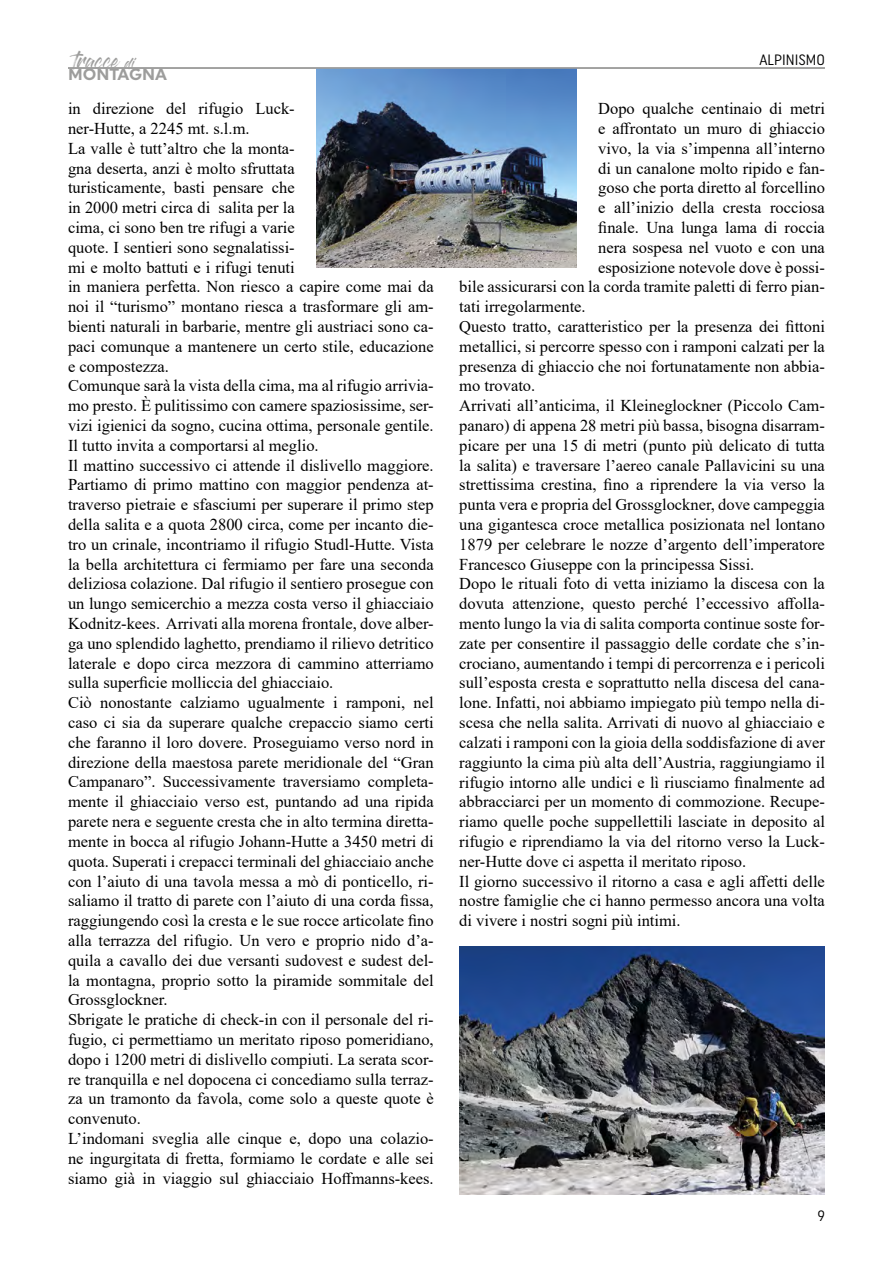
<style>
.page{position:relative;width:893px;height:1263px;background:#fff}
.page>*{position:absolute;margin:0;border:0;box-sizing:border-box;transform-origin:0 0}
.t1{font:16.5px/19.8px "Times New Roman";color:#000}
.t2{font:700 16.5px "Uniform";color:#9d9d9c}
.t3{font:15px "Uniform Condensed";color:#000}
.t4{font:15px "Gloss And Bloom";color:#9d9d9c}
.s1{font-size:10.5px}
</style>
<div class="page">
<img style="left:459px;top:946px;width:366px;height:249px">
<img style="left:316px;top:69px;width:261px;height:199px">
<hr style="left:68px;top:67px;width:757px;height:2px;background:#9d9d9c">
<p class="t4" style="left:73px;top:54px;width:63px">tracce <span class="s1">di</span></p>
<p class="t3" style="left:759px;top:50px;width:67px">ALPINISMO</p>
<p class="t1" style="left:68px;top:98px;width:367px">in direzione del rifugio Luck-<br>ner-Hutte, a 2245 mt. s.l.m.<br>La valle è tutt’altro che la monta-<br>gna deserta, anzi è molto sfruttata<br>turisticamente, basti pensare che<br>in 2000 metri circa di salita per la<br>cima, ci sono ben tre rifugi a varie<br>quote. I sentieri sono segnalatissi-<br>mi e molto battuti e i rifugi tenuti<br>in maniera perfetta. Non riesco a capire come mai da noi il “turismo” montano riesca a trasformare gli am&shy;bienti naturali in barbarie, mentre gli austriaci sono ca&shy;paci comunque a mantenere un certo stile, educazione e compostezza.<br>Comunque sarà la vista della cima, ma al rifugio arrivia&shy;mo presto. È pulitissimo con camere spaziosissime, ser&shy;vizi igienici da sogno, cucina ottima, personale gentile.<br>Il tutto invita a comportarsi al meglio.<br>Il mattino successivo ci attende il dislivello maggiore.<br>Partiamo di primo mattino con maggior pendenza at&shy;traverso pietraie e sfasciumi per superare il primo step della salita e a quota 2800 circa, come per incanto die&shy;tro un crinale, incontriamo il rifugio Studl-Hutte. Vista la bella architettura ci fermiamo per fare una seconda deliziosa colazione. Dal rifugio il sentiero prosegue con un lungo semicerchio a mezza costa verso il ghiacciaio Kodnitz-kees. Arrivati alla morena frontale, dove alber&shy;ga uno splendido laghetto, prendiamo il rilievo detritico laterale e dopo circa mezzora di cammino atterriamo sulla superficie molliccia del ghiacciaio.<br>Ciò nonostante calziamo ugualmente i ramponi, nel caso ci sia da superare qualche crepaccio siamo certi che faranno il loro dovere. Proseguiamo verso nord in direzione della maestosa parete meridionale del “Gran Campanaro”. Successivamente traversiamo completa&shy;mente il ghiacciaio verso est, puntando ad una ripida parete nera e seguente cresta che in alto termina diretta&shy;mente in bocca al rifugio Johann-Hutte a 3450 metri di quota. Superati i crepacci terminali del ghiacciaio anche con l’aiuto di una tavola messa a mò di ponticello, ri&shy;saliamo il tratto di parete con l’aiuto di una corda fissa, raggiungendo così la cresta e le sue rocce articolate fino alla terrazza del rifugio. Un vero e proprio nido d’a&shy;quila a cavallo dei due versanti sudovest e sudest del&shy;la montagna, proprio sotto la piramide sommitale del Grossglockner.<br>Sbrigate le pratiche di check-in con il personale del ri&shy;fugio, ci permettiamo un meritato riposo pomeridiano, dopo i 1200 metri di dislivello compiuti. La serata scor&shy;re tranquilla e nel dopocena ci concediamo sulla terraz&shy;za un tramonto da favola, come solo a queste quote è convenuto.<br>L’indomani sveglia alle cinque e, dopo una colazio&shy;ne ingurgitata di fretta, formiamo le cordate e alle sei siamo già in viaggio sul ghiacciaio Hoffmanns-kees.</p>
<p class="t1" style="left:598px;top:98px;width:228px">Dopo qualche centinaio di metri</p>
<p class="t2" style="left:68px;top:64px;width:101px">MONTAGNA</p>
<p class="t1" style="left:598px;top:118px;width:228px">e affrontato un muro di ghiaccio</p>
<p class="t1" style="left:598px;top:138px;width:228px">vivo, la via s’impenna all’interno</p>
<p class="t1" style="left:598px;top:158px;width:228px">di un canalone molto ripido e fan-</p>
<p class="t1" style="left:598px;top:177px;width:228px">goso che porta diretto al forcellino</p>
<p class="t1" style="left:598px;top:197px;width:228px">e all’inizio della cresta rocciosa</p>
<p class="t1" style="left:598px;top:217px;width:228px">finale. Una lunga lama di roccia</p>
<p class="t1" style="left:598px;top:237px;width:228px">nera sospesa nel vuoto e con una</p>
<p class="t1" style="left:598px;top:257px;width:228px">esposizione notevole dove è possi-</p>
<p class="t1" style="left:459px;top:276px;width:367px">bile assicurarsi con la corda tramite paletti di ferro pian-</p>
<p class="t1" style="left:459px;top:296px;width:128px">tati irregolarmente.</p>
<p class="t1" style="left:459px;top:316px;width:367px">Questo tratto, caratteristico per la presenza dei fittoni</p>
<p class="t1" style="left:459px;top:336px;width:367px">metallici, si percorre spesso con i ramponi calzati per la</p>
<p class="t1" style="left:459px;top:356px;width:367px">presenza di ghiaccio che noi fortunatamente non abbia-</p>
<p class="t1" style="left:459px;top:375px;width:78px">mo trovato.</p>
<p class="t1" style="left:459px;top:395px;width:367px">Arrivati all’anticima, il Kleineglockner (Piccolo Cam-</p>
<p class="t1" style="left:459px;top:415px;width:367px">panaro) di appena 28 metri più bassa, bisogna disarram-</p>
<p class="t1" style="left:459px;top:435px;width:367px">picare per una 15 di metri (punto più delicato di tutta</p>
<p class="t1" style="left:459px;top:455px;width:367px">la salita) e traversare l’aereo canale Pallavicini su una</p>
<p class="t1" style="left:459px;top:474px;width:367px">strettissima crestina, fino a riprendere la via verso la</p>
<p class="t1" style="left:459px;top:494px;width:367px">punta vera e propria del Grossglockner, dove campeggia</p>
<p class="t1" style="left:459px;top:514px;width:367px">una gigantesca croce metallica posizionata nel lontano</p>
<p class="t1" style="left:459px;top:534px;width:367px">1879 per celebrare le nozze d’argento dell’imperatore</p>
<p class="t1" style="left:459px;top:554px;width:297px">Francesco Giuseppe con la principessa Sissi.</p>
<p class="t1" style="left:459px;top:573px;width:367px">Dopo le rituali foto di vetta iniziamo la discesa con la</p>
<p class="t1" style="left:459px;top:593px;width:367px">dovuta attenzione, questo perché l’eccessivo affolla-</p>
<p class="t1" style="left:459px;top:613px;width:367px">mento lungo la via di salita comporta continue soste for-</p>
<p class="t1" style="left:459px;top:633px;width:367px">zate per consentire il passaggio delle cordate che s’in-</p>
<p class="t1" style="left:459px;top:653px;width:367px">crociano, aumentando i tempi di percorrenza e i pericoli</p>
<p class="t1" style="left:459px;top:672px;width:367px">sull’esposta cresta e soprattutto nella discesa del cana-</p>
<p class="t1" style="left:459px;top:692px;width:367px">lone. Infatti, noi abbiamo impiegato più tempo nella di-</p>
<p class="t1" style="left:459px;top:712px;width:367px">scesa che nella salita. Arrivati di nuovo al ghiacciaio e</p>
<p class="t1" style="left:459px;top:732px;width:367px">calzati i ramponi con la gioia della soddisfazione di aver</p>
<p class="t1" style="left:459px;top:752px;width:367px">raggiunto la cima più alta dell’Austria, raggiungiamo il</p>
<p class="t1" style="left:459px;top:771px;width:367px">rifugio intorno alle undici e lì riusciamo finalmente ad</p>
<p class="t1" style="left:459px;top:791px;width:367px">abbracciarci per un momento di commozione. Recupe-</p>
<p class="t1" style="left:459px;top:811px;width:367px">riamo quelle poche suppellettili lasciate in deposito al</p>
<p class="t1" style="left:459px;top:831px;width:367px">rifugio e riprendiamo la via del ritorno verso la Luck-</p>
<p class="t1" style="left:459px;top:851px;width:288px">ner-Hutte dove ci aspetta il meritato riposo.</p>
<p class="t1" style="left:459px;top:870px;width:367px">Il giorno successivo il ritorno a casa e agli affetti delle</p>
<p class="t1" style="left:459px;top:890px;width:367px">nostre famiglie che ci hanno permesso ancora una volta</p>
<p class="t1" style="left:459px;top:910px;width:223px">di vivere i nostri sogni più intimi.</p>
<p class="t3" style="left:817px;top:1206px;width:9px">9</p>
</div>
